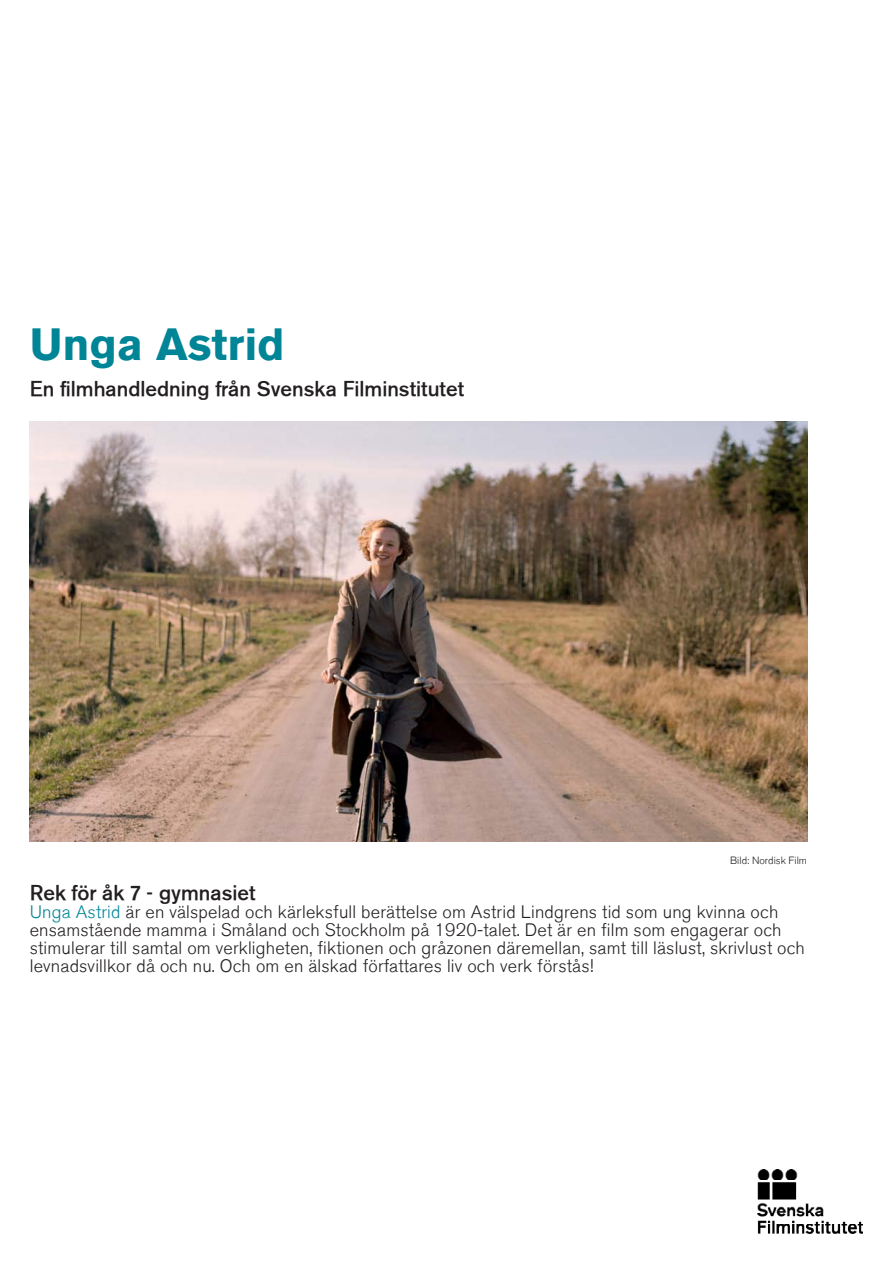
<style>
.page{position:relative;width:893px;height:1263px;background:#fff}
.page>*{position:absolute;margin:0;border:0;box-sizing:border-box;transform-origin:0 0}
.Första_brödtext_efte{font:700 45px "Akzidenz Grotesk BQ";color:#008597}
.Första_brödtext_efte-2{font:21px "Akzidenz Grotesk SFITT Medium";color:#231f20}
.Första_brödtext_efte-3{font:300 18px/18px "Akzidenz Grotesk BQ";letter-spacing:.01em;color:#231f20}
.Bildtext{font:300 10.5px "Akzidenz Grotesk BQ";color:#231f20}
.s1{color:#008597}
</style>
<div class="page">
<img style="left:758px;top:1170px;width:104px;height:63px">
<img style="left:30px;top:421px;width:777px;height:421px">
<p class="Första_brödtext_efte" style="left:30px;top:318px;width:256px">Unga Astrid</p>
<p class="Första_brödtext_efte-2" style="left:30px;top:376px;width:436px">En filmhandledning från Svenska Filminstitutet</p>
<p class="Bildtext" style="left:730px;top:854px;width:78px">Bild: Nordisk Film</p>
<p class="Första_brödtext_efte-2" style="left:30px;top:880px;width:227px">Rek för åk 7 - gymnasiet</p>
<p class="Första_brödtext_efte-3" style="left:30px;top:903px;width:777px"><span class="s1">Unga Astrid</span> är en välspelad och kärleksfull berättelse om Astrid Lindgrens tid som ung kvinna och ensamstående mamma i Småland och Stockholm på 1920-talet. Det är en film som engagerar och stimulerar till samtal om verkligheten, fiktionen och gråzonen däremellan, samt till läslust, skrivlust och levnadsvillkor då och nu. Och om en älskad författares liv och verk förstås!</p>
</div>
